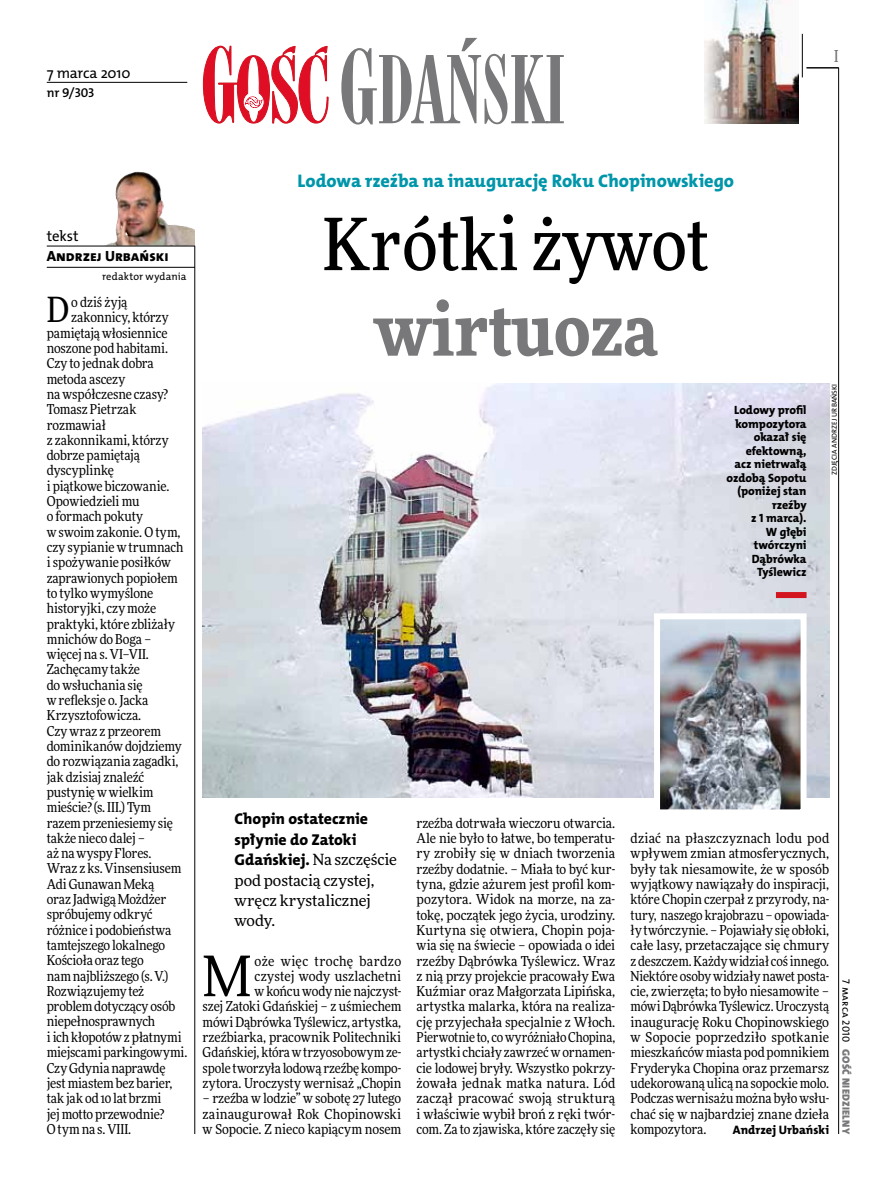
<style>
.page{position:relative;width:893px;height:1191px;background:#fff}
.page>*{position:absolute;margin:0;border:0;box-sizing:border-box;transform-origin:0 0}
.t1{font:500 72px "Freeday Narrow";color:#000}
.t2{font:900 72px "Freeday Narrow";color:#787779}
.t3{font:55.95px "Freeday Narrow News";color:#000}
.t4{font:34.8px "Freeday Narrow News";color:#000}
.t5{font:18.3px "The Mix HP8 Ex Bld";letter-spacing:-.005em;color:#0096aa}
.t6{font:500 16.5px "Freeday Narrow";color:#787779;scale:.9 1}
.t7{font:15.75px/20.4px "The Mix HP8 Ex Bld";letter-spacing:-.005em;color:#000}
.t8{font:15.45px/20.4px "Freeday News";letter-spacing:-.005em;color:#000}
.t9{font:14.85px "The Mix HP5 Plain";letter-spacing:-.01em;color:#000}
.t10{font:14.85px "The Mix HP8 Ex Bld";color:#000}
.t11{font:13.65px/15.3px "Freeday Narrow News";letter-spacing:-.01em;color:#000;text-align:justify}
.t12{font:12.9px "The Mix HP6 Se Bld";color:#000}
.t13{font:12.3px "The Mix HP8 Ex Bld";color:#000}
.t14{font:12px/13.5px "The Mix HP8 Ex Bld";letter-spacing:-.005em;color:#000;text-align:right}
.t15{font:10.5px "The Mix HP5 Plain";letter-spacing:.01em;color:#000}
.t16{font:10.5px "The Mix HP9 Blk";letter-spacing:.025em;color:#787779}
.t17{font:7.2px "The Mix HP5 Plain";letter-spacing:.015em;color:#000}
.s1{font-family:"The Mix HP8 Ex Bld";font-size:15.75px}
</style>
<div class="page">
<hr style="left:838px;top:68px;width:1px;height:1066px;background:#000">
<hr style="left:802px;top:34px;width:1px;height:43px;background:#000">
<hr style="left:806px;top:68px;width:33px;height:1px;background:#000">
<img style="left:105px;top:172px;width:90px;height:74px">
<hr style="left:47px;top:246px;width:148px;height:1px;background:#000">
<hr style="left:47px;top:267px;width:148px;height:1px;background:#000">
<img style="left:705px;top:0;width:93px;height:123px">
<svg style="left:203px;top:46px;width:126px;height:77px"></svg>
<svg style="left:341px;top:38px;width:223px;height:86px"></svg>
<hr style="left:47px;top:82px;width:140px;height:1px;background:#000">
<hr style="left:195px;top:246px;width:1px;height:888px;background:#000">
<img style="left:203px;top:384px;width:626px;height:413px">
<div style="left:776px;top:592px;width:30px;height:6px;background:#d3151f"></div>
<img style="left:661px;top:620px;width:138px;height:188px">
<div style="left:654px;top:613px;width:152px;height:202px;border:6px solid #fff"></div>
<p class="t9" style="left:47px;top:63px;width:85px">7 marca 2010</p>
<p class="t12" style="left:47px;top:85px;width:49px">nr 9/303</p>
<p class="t6" style="left:834px;top:46px;width:6px">I</p>
<p class="t9" style="left:47px;top:227px;width:33px">tekst</p>
<p class="t10" style="left:47px;top:247px;width:123px">Andrzej Urbański</p>
<p class="t15" style="left:102px;top:270px;width:86px">redaktor wydania</p>
<h3 class="t4" style="left:47px;top:289px;width:24px">D</h3>
<p class="t11" style="left:71px;top:294px;width:58px">o dziś żyją</p>
<p class="t11" style="left:71px;top:310px;width:99px">zakonnicy, którzy</p>
<p class="t11" style="left:47px;top:325px;width:122px">pamiętają włosiennice</p>
<p class="t11" style="left:47px;top:340px;width:123px">noszone pod habitami.</p>
<p class="t11" style="left:47px;top:356px;width:109px">Czy to jednak dobra</p>
<p class="t11" style="left:47px;top:371px;width:80px">metoda ascezy</p>
<p class="t11" style="left:47px;top:386px;width:123px">na współczesne czasy?</p>
<p class="t11" style="left:47px;top:401px;width:91px">Tomasz Pietrzak</p>
<p class="t11" style="left:47px;top:417px;width:61px">rozmawiał</p>
<p class="t11" style="left:47px;top:432px;width:123px">z zakonnikami, którzy</p>
<p class="t11" style="left:47px;top:447px;width:95px">dobrze pamiętają</p>
<p class="t11" style="left:47px;top:463px;width:69px">dyscyplinkę</p>
<p class="t11" style="left:47px;top:478px;width:124px">i piątkowe biczowanie.</p>
<p class="t11" style="left:47px;top:493px;width:94px">Opowiedzieli mu</p>
<p class="t11" style="left:47px;top:509px;width:98px">o formach pokuty</p>
<p class="t11" style="left:47px;top:524px;width:135px">w swoim zakonie. O tym,</p>
<p class="t11" style="left:47px;top:539px;width:138px">czy sypianie w trumnach</p>
<p class="t11" style="left:47px;top:554px;width:126px">i spożywanie posiłków</p>
<p class="t11" style="left:47px;top:570px;width:132px">zaprawionych popiołem</p>
<p class="t11" style="left:47px;top:585px;width:108px">to tylko wymyślone</p>
<p class="t11" style="left:47px;top:600px;width:111px">historyjki, czy może</p>
<p class="t11" style="left:47px;top:616px;width:130px">praktyki, które zbliżały</p>
<p class="t11" style="left:47px;top:631px;width:106px">mnichów do Boga –</p>
<p class="t11" style="left:47px;top:646px;width:104px">więcej na s. VI–VII.</p>
<p class="t11" style="left:47px;top:662px;width:95px">Zachęcamy także</p>
<p class="t11" style="left:47px;top:677px;width:97px">do wsłuchania się</p>
<p class="t11" style="left:47px;top:692px;width:103px">w refleksje o. Jacka</p>
<p class="t11" style="left:47px;top:707px;width:96px">Krzysztofowicza.</p>
<p class="t11" style="left:47px;top:723px;width:116px">Czy wraz z przeorem</p>
<p class="t11" style="left:47px;top:738px;width:136px">dominikanów dojdziemy</p>
<p class="t11" style="left:47px;top:753px;width:133px">do rozwiązania zagadki,</p>
<p class="t11" style="left:47px;top:769px;width:99px">jak dzisiaj znaleźć</p>
<p class="t11" style="left:47px;top:784px;width:108px">pustynię w wielkim</p>
<p class="t11" style="left:47px;top:799px;width:106px">mieście? (s. III.) Tym</p>
<p class="t11" style="left:47px;top:815px;width:128px">razem przeniesiemy się</p>
<p class="t11" style="left:47px;top:830px;width:100px">także nieco dalej –</p>
<p class="t11" style="left:47px;top:845px;width:106px">aż na wyspy Flores.</p>
<p class="t11" style="left:47px;top:860px;width:136px">Wraz z ks. Vinsensiusem</p>
<p class="t11" style="left:47px;top:876px;width:109px">Adi Gunawan Meką</p>
<p class="t11" style="left:47px;top:891px;width:121px">oraz Jadwigą Możdżer</p>
<p class="t11" style="left:47px;top:906px;width:107px">spróbujemy odkryć</p>
<p class="t11" style="left:47px;top:922px;width:126px">różnice i podobieństwa</p>
<p class="t11" style="left:47px;top:937px;width:120px">tamtejszego lokalnego</p>
<p class="t11" style="left:47px;top:952px;width:98px">Kościoła oraz tego</p>
<p class="t11" style="left:47px;top:968px;width:123px">nam najbliższego (s. V.)</p>
<p class="t11" style="left:47px;top:983px;width:99px">Rozwiązujemy też</p>
<p class="t11" style="left:47px;top:998px;width:130px">problem dotyczący osób</p>
<p class="t11" style="left:47px;top:1013px;width:110px">niepełnosprawnych</p>
<p class="t11" style="left:47px;top:1029px;width:137px">i ich kłopotów z płatnymi</p>
<p class="t11" style="left:47px;top:1044px;width:142px">miejscami parkingowymi.</p>
<p class="t11" style="left:47px;top:1060px;width:120px">Czy Gdynia naprawdę</p>
<p class="t11" style="left:47px;top:1075px;width:127px">jest miastem bez barier,</p>
<p class="t11" style="left:47px;top:1090px;width:116px">tak jak od 10 lat brzmi</p>
<p class="t11" style="left:47px;top:1106px;width:119px">jej motto przewodnie?</p>
<p class="t11" style="left:47px;top:1121px;width:86px">O tym na s. VIII.</p>
<h3 class="t5" style="left:298px;top:169px;width:438px">Lodowa rzeźba na inaugurację Roku Chopinowskiego</h3>
<h1 class="t1" style="left:323px;top:199px;width:388px">Krótki żywot</h1>
<h1 class="t2" style="left:374px;top:283px;width:285px">wirtuoza</h1>
<p class="t14" style="left:727px;top:403px;width:81px">Lodowy profil kompozytora okazał się efektowną, acz nietrwałą ozdobą Sopotu (poniżej stan rzeźby<br>z 1 marca).<br>W głębi twórczyni<br>Dąbrówka<br>Tyślewicz</p>
<p class="t17" style="left:830px;top:475px;width:93px;rotate:-90deg">zdjęcia andrzej urbański</p>
<p class="t7" style="left:234px;top:809px;width:135px">Chopin ostatecznie spłynie do Zatoki</p>
<p class="t8" style="left:234px;top:849px;width:164px"><span class="s1">Gdańskiej.</span> Na szczęście pod postacią czystej, wręcz krystalicznej wody.</p>
<h2 class="t3" style="left:203px;top:941px;width:50px">M</h2>
<p class="t11" style="left:203px;top:953px;width:200px;text-align:right">oże więc trochę bardzo<br>czystej wody uszlachetni<br>w końcu wody nie najczyst-<br>szej Zatoki Gdańskiej – z uśmiechem mówi Dąbrówka Tyślewicz, artystka, rzeźbiarka, pracownik Politechniki<br>Gdańskiej, która w trzyosobowym ze&shy;spole tworzyła lodową rzeźbę kompo&shy;zytora. Uroczysty wernisaż „Chopin</p>
<p class="t11" style="left:203px;top:1090px;width:200px">– rzeźba w lodzie” w sobotę 27 lutego zainaugurował Rok Chopinowski w Sopocie. Z nieco kapiącym nosem</p>
<p class="t11" style="left:417px;top:815px;width:200px">rzeźba dotrwała wieczoru otwarcia.<br>Ale nie było to łatwe, bo temperatu&shy;ry zrobiły się w dniach tworzenia rzeźby dodatnie. – Miała to być kur&shy;tyna, gdzie ażurem jest profil kom&shy;pozytora. Widok na morze, na za&shy;tokę, początek jego życia, urodziny.<br>Kurtyna się otwiera, Chopin poja&shy;wia się na świecie – opowiada o idei rzeźby Dąbrówka Tyślewicz. Wraz z nią przy projekcie pracowały Ewa Kuźmiar oraz Małgorzata Lipińska, artystka malarka, która na realiza&shy;cję przyjechała specjalnie z Włoch.<br>Pierwotnie to, co wyróżniało Chopina, artystki chciały zawrzeć w ornamen&shy;cie lodowej bryły. Wszystko pokrzy&shy;żowała jednak matka natura. Lód zaczął pracować swoją strukturą i właściwie wybił broń z ręki twór&shy;com. Za to zjawiska, które zaczęły się</p>
<p class="t11" style="left:630px;top:830px;width:200px">dziać na płaszczyznach lodu pod wpływem zmian atmosferycznych, były tak niesamowite, że w sposób wyjątkowy nawiązały do inspiracji, które Chopin czerpał z przyrody, na&shy;tury, naszego krajobrazu – opowiada&shy;ły twórczynie. – Pojawiały się obłoki, całe lasy, przetaczające się chmury z deszczem. Każdy widział coś innego.<br>Niektóre osoby widziały nawet posta&shy;cie, zwierzęta; to było niesamowite – mówi Dąbrówka Tyślewicz. Uroczystą inaugurację Roku Chopinowskiego w Sopocie poprzedziło spotkanie mieszkańców miasta pod pomnikiem Fryderyka Chopina oraz przemarsz udekorowaną ulicą na sopockie molo.<br>Podczas wernisażu można było wsłu&shy;chać się w najbardziej znane dzieła kompozytora.</p>
<p class="t13" style="left:733px;top:1122px;width:98px">Andrzej Urbański</p>
<p class="t15" style="left:853px;top:979px;width:64px;rotate:90deg">7 marca 2010</p>
<p class="t16" style="left:853px;top:1049px;width:86px;rotate:90deg">Gość Niedzielny</p>
</div>
